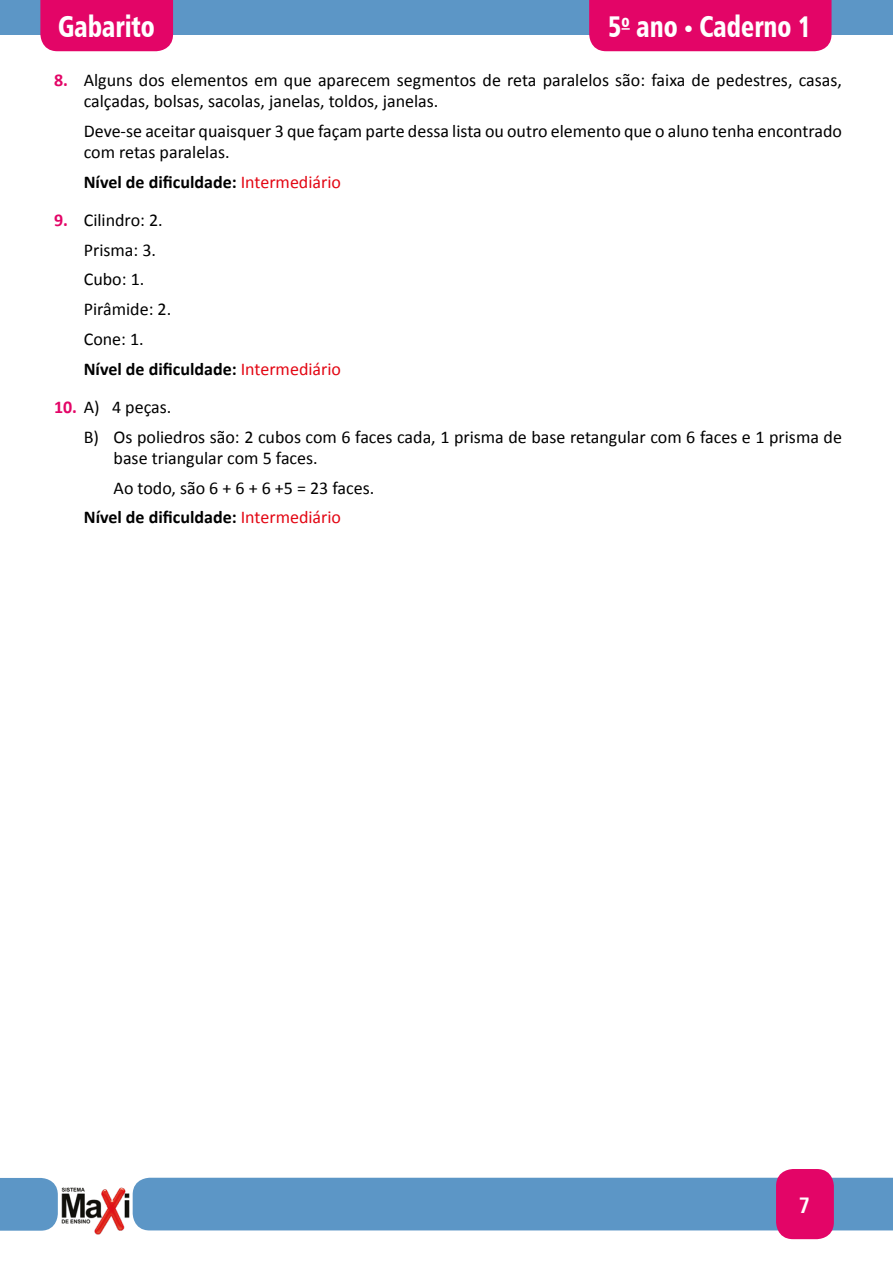
<style>
.page{position:relative;width:893px;height:1263px;background:#fff}
.page>*{position:absolute;margin:0;border:0;box-sizing:border-box;transform-origin:0 0}
.t1{font:30px "Humanist 777 BT Black Condensed B";color:#fff;scale:.85 1}
.t2{font:22.5px "Humanist 777 BT Bold Condensed B";color:#fff}
.t3{font:18px/29.7px "Calibri";color:#000}
.t4{font:700 18px "Calibri";color:#000}
.s1{font-weight:700;color:#e30567}
.s2{font-weight:400;color:#e30613}
.s3{font-weight:700}
.s4{color:#e30613}
</style>
<div class="page">
<div style="left:0;top:0;width:893px;height:34px;background:#5c96c6"></div>
<div style="left:133px;top:1178px;width:760px;height:52px;background:#5c96c6"></div>
<div style="left:0;top:1178px;width:58px;height:53px;background:#5c96c6"></div>
<div style="left:776px;top:1169px;width:58px;height:70px;background:#e30567;border-radius:17px"></div>
<div style="left:589px;top:0;width:242px;height:51px;background:#e30567"></div>
<div style="left:40px;top:0;width:133px;height:51px;background:#e30567"></div>
<img style="left:61px;top:1187px;width:69px;height:48px">
<h1 class="t1" style="left:58px;top:7px;width:115px">Gabarito</h1>
<p class="t3" style="left:84px;top:69px;width:760px;line-height:21.3px;text-indent:-30px"><span class="s1">8.</span> Alguns dos elementos em que aparecem segmentos de reta paralelos são: faixa de pedestres, casas, calçadas, bolsas, sacolas, janelas, toldos, janelas.</p>
<p class="t3" style="left:84px;top:120px;width:760px;line-height:21.3px">Deve-se aceitar quaisquer 3 que façam parte dessa lista ou outro elemento que o aluno tenha encontrado com retas paralelas.</p>
<p class="t4" style="left:84px;top:170px;width:259px">Nível de dificuldade: <span class="s2">Intermediário</span></p>
<p class="t3" style="left:84px;top:205px;width:259px;text-indent:-30px"><span class="s1">9.</span> Cilindro: 2.<br>Prisma: 3.<br>Cubo: 1.<br>Pirâmide: 2.<br>Cone: 1.<br><span class="s3">Nível de dificuldade:</span> <span class="s4">Intermediário</span></p>
<p class="t3" style="left:84px;top:392px;width:760px;text-indent:-30px"><span class="s1">10.</span> A) 4 peças.<br>B) Os poliedros são: 2 cubos com 6 faces cada, 1 prisma de base retangular com 6 faces e 1 prisma de</p>
<p class="t3" style="left:114px;top:443px;width:206px">base triangular com 5 faces.</p>
<p class="t3" style="left:114px;top:473px;width:262px">Ao todo, são 6 + 6 + 6 +5 = 23 faces.</p>
<p class="t4" style="left:84px;top:506px;width:259px">Nível de dificuldade: <span class="s2">Intermediário</span></p>
<h1 class="t1" style="left:608px;top:7px;width:241px">5<sup>o</sup> ano • Caderno 1</h1>
<p class="t2" style="left:799px;top:1190px;width:13px">7</p>
</div>
